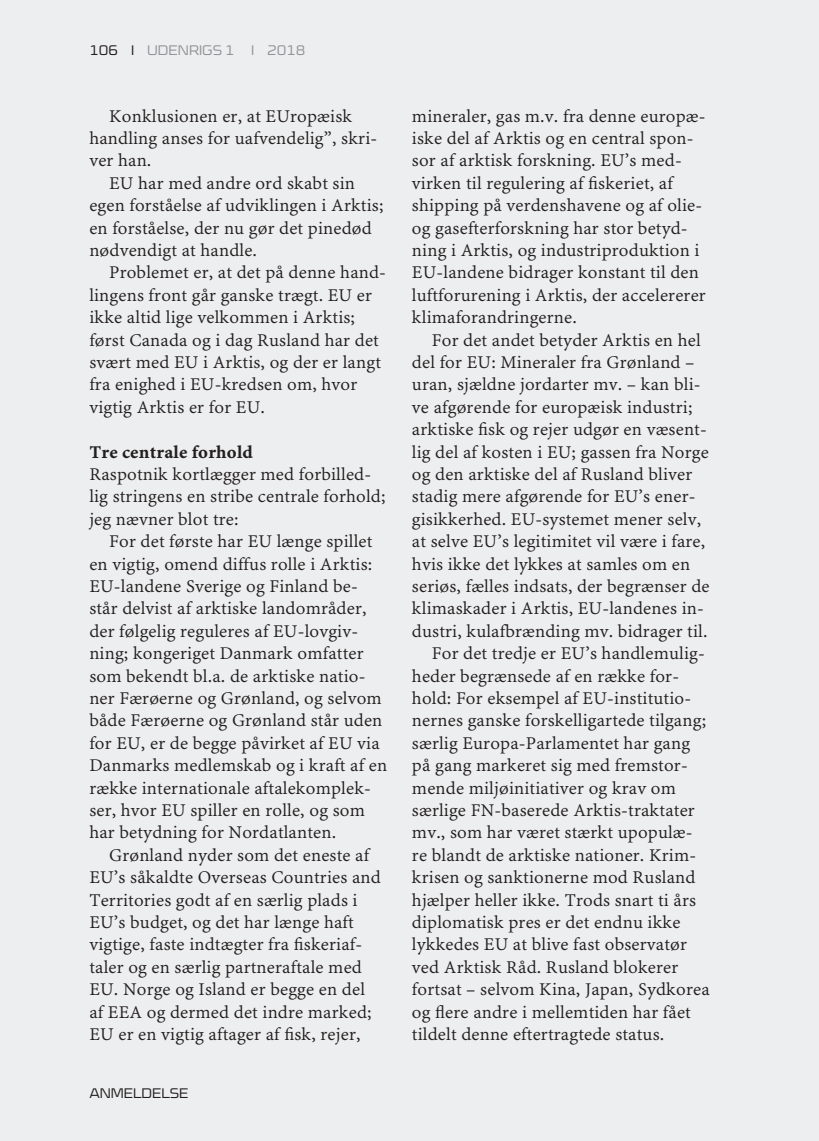
<style>
.page{position:relative;width:819px;height:1141px;background:#edeeef}
.page>*{position:absolute;margin:0;border:0;box-sizing:border-box;transform-origin:0 0}
.t1{font:17.85px/22.4px "Minion MM";letter-spacing:.01em;color:#231f20}
.t2{font:700 17.85px "Minion MM";letter-spacing:.01em;color:#231f20}
.t3{font:300 expanded 14px "Cube OT";color:#939598}
.t4{font:300 expanded 14px "Cube OT";color:#231f20}
.s1{color:#231f20}
</style>
<div class="page">
<p class="t3" style="left:89px;top:42px;width:218px"><span class="s1">106 I</span> UDENRIGS 1 I 2018</p>
<p class="t1" style="left:89px;top:105px;width:289px;text-indent:20px">Konklusionen er, at EUropæisk handling anses for uafvendelig”, skri&shy;ver han.</p>
<p class="t1" style="left:89px;top:172px;width:296px;text-indent:20px">EU har med andre ord skabt sin egen forståelse af udviklingen i Arktis; en forståelse, der nu gør det pinedød nødvendigt at handle.</p>
<p class="t1" style="left:89px;top:262px;width:298px;text-indent:20px">Problemet er, at det på denne hand&shy;lingens front går ganske trægt. EU er ikke altid lige velkommen i Arktis; først Canada og i dag Rusland har det svært med EU i Arktis, og der er langt fra enighed i EU-kredsen om, hvor vigtig Arktis er for EU.</p>
<p class="t2" style="left:89px;top:442px;width:165px">Tre centrale forhold</p>
<p class="t1" style="left:89px;top:463px;width:298px">Raspotnik kortlægger med forbilled&shy;lig stringens en stribe centrale forhold; jeg nævner blot tre:</p>
<p class="t1" style="left:89px;top:530px;width:299px;text-indent:20px">For det første har EU længe spillet en vigtig, omend diffus rolle i Arktis:<br>EU-landene Sverige og Finland be&shy;står delvist af arktiske landområder, der følgelig reguleres af EU-lovgiv&shy;ning; kongeriget Danmark omfatter som bekendt bl.a. de arktiske natio&shy;ner Færøerne og Grønland, og selvom både Færøerne og Grønland står uden for EU, er de begge påvirket af EU via Danmarks medlemskab og i kraft af en række internationale aftalekomplek&shy;ser, hvor EU spiller en rolle, og som har betydning for Nordatlanten.</p>
<p class="t1" style="left:89px;top:844px;width:293px;text-indent:20px">Grønland nyder som det eneste af EU’s såkaldte Overseas Countries and Territories godt af en særlig plads i EU’s budget, og det har længe haft vigtige, faste indtægter fra fiskeriaf&shy;taler og en særlig partneraftale med EU. Norge og Island er begge en del af EEA og dermed det indre marked; EU er en vigtig aftager af fisk, rejer,</p>
<p class="t4" style="left:89px;top:1085px;width:101px">ANMELDELSE</p>
<p class="t1" style="left:412px;top:105px;width:295px">mineraler, gas m.v. fra denne europæ&shy;iske del af Arktis og en central spon&shy;sor af arktisk forskning. EU’s med&shy;virken til regulering af fiskeriet, af shipping på verdenshavene og af olie&shy;og gasefterforskning har stor betyd&shy;ning i Arktis, og industriproduktion i EU-landene bidrager konstant til den luftforurening i Arktis, der accelererer klimaforandringerne.</p>
<p class="t1" style="left:432px;top:329px;width:270px">For det andet betyder Arktis en hel</p>
<p class="t1" style="left:412px;top:351px;width:284px">del for EU: Mineraler fra Grønland –</p>
<p class="t1" style="left:412px;top:374px;width:290px">uran, sjældne jordarter mv. – kan bli-</p>
<p class="t1" style="left:412px;top:396px;width:282px">ve afgørende for europæisk industri;</p>
<p class="t1" style="left:412px;top:418px;width:296px">arktiske fisk og rejer udgør en væsent-</p>
<p class="t1" style="left:412px;top:441px;width:298px">lig del af kosten i EU; gassen fra Norge</p>
<p class="t1" style="left:412px;top:463px;width:282px">og den arktiske del af Rusland bliver</p>
<p class="t1" style="left:412px;top:486px;width:285px">stadig mere afgørende for EU’s ener-</p>
<p class="t1" style="left:412px;top:508px;width:291px">gisikkerhed. EU-systemet mener selv,</p>
<p class="t1" style="left:412px;top:530px;width:295px">at selve EU’s legitimitet vil være i fare,</p>
<p class="t1" style="left:412px;top:553px;width:280px">hvis ikke det lykkes at samles om en</p>
<p class="t1" style="left:412px;top:575px;width:299px">seriøs, fælles indsats, der begrænser de</p>
<p class="t1" style="left:412px;top:598px;width:293px">klimaskader i Arktis, EU-landenes in-</p>
<p class="t1" style="left:412px;top:620px;width:297px">dustri, kulafbrænding mv. bidrager til.</p>
<p class="t1" style="left:432px;top:642px;width:274px">For det tredje er EU’s handlemulig-</p>
<p class="t1" style="left:412px;top:665px;width:269px">heder begrænsede af en række for-</p>
<p class="t1" style="left:412px;top:687px;width:281px">hold: For eksempel af EU-institutio-</p>
<p class="t1" style="left:412px;top:710px;width:295px">nernes ganske forskelligartede tilgang;</p>
<p class="t1" style="left:412px;top:732px;width:280px">særlig Europa-Parlamentet har gang</p>
<p class="t1" style="left:412px;top:754px;width:277px">på gang markeret sig med fremstor-</p>
<p class="t1" style="left:412px;top:777px;width:265px">mende miljøinitiativer og krav om</p>
<p class="t1" style="left:412px;top:799px;width:284px">særlige FN-baserede Arktis-traktater</p>
<p class="t1" style="left:412px;top:822px;width:282px">mv., som har været stærkt upopulæ-</p>
<p class="t1" style="left:412px;top:844px;width:286px">re blandt de arktiske nationer. Krim-</p>
<p class="t1" style="left:412px;top:866px;width:285px">krisen og sanktionerne mod Rusland</p>
<p class="t1" style="left:412px;top:889px;width:286px">hjælper heller ikke. Trods snart ti års</p>
<p class="t1" style="left:412px;top:911px;width:270px">diplomatisk pres er det endnu ikke</p>
<p class="t1" style="left:412px;top:934px;width:276px">lykkedes EU at blive fast observatør</p>
<p class="t1" style="left:412px;top:956px;width:268px">ved Arktisk Råd. Rusland blokerer</p>
<p class="t1" style="left:412px;top:978px;width:299px">fortsat – selvom Kina, Japan, Sydkorea</p>
<p class="t1" style="left:412px;top:1001px;width:280px">og flere andre i mellemtiden har fået</p>
<p class="t1" style="left:412px;top:1023px;width:254px">tildelt denne eftertragtede status.</p>
</div>
